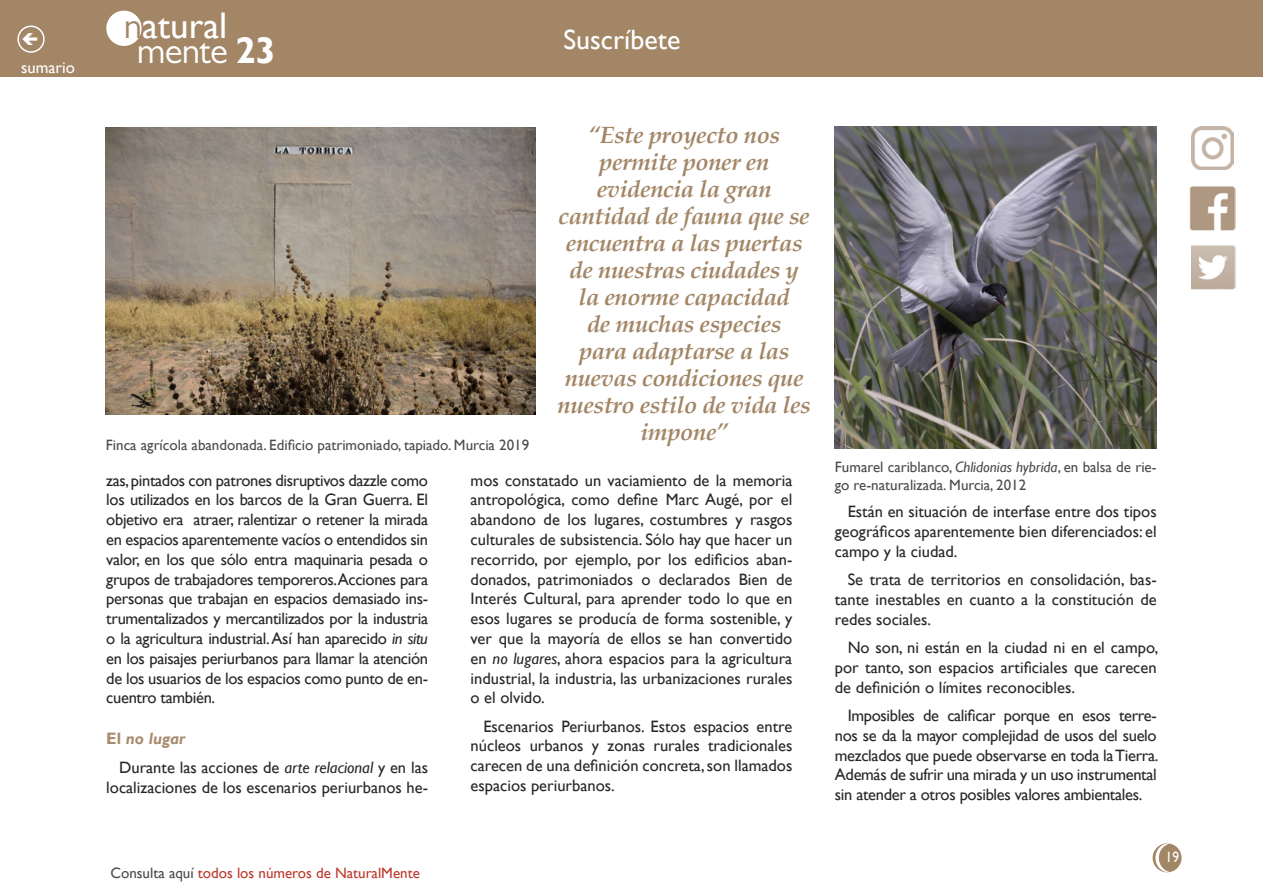
<style>
.page{position:relative;width:1263px;height:893px;background:#fff}
.page>*{position:absolute;margin:0;border:0;box-sizing:border-box;transform-origin:0 0}
.t1{font:37.05px "Gill Sans";color:#fff}
.t2{font:37.05px "Gill Sans MT Pro";letter-spacing:-.02em;color:#fff}
.t3{font:27.9px "Gill Sans";color:#fff}
.t4{font:italic 700 24px/27px "Palatino";letter-spacing:-.02em;color:#a28666;text-align:center}
.t5{font:16.5px/19.8px "Gill Sans";color:#282829;text-align:justify}
.t6{font:16.5px "Gill Sans";color:#fff}
.t7{font:15px/18px "Gill Sans";color:#4b4b4d}
.t8{font:15px "Gill Sans";color:#bd392b}
.t9{font:15px "Gill Sans";color:#fff;scale:.9 1}
.s1{font-family:"Gill Sans MT Pro";color:#a28666}
.s2{font-family:"Gill Sans";font-weight:700}
.s3{font-style:italic}
.s4{font-weight:700;color:#a78b6c}
.s5{font-weight:700;font-style:italic;color:#a78b6c}
.s6{color:#4b4b4d}
</style>
<div class="page">
<div style="left:1153px;top:844px;width:28px;height:28px;background:#a28666;border-radius:50%"></div>
<div style="left:1152px;top:843px;width:29px;height:29px;border:2px solid #a28666;border-radius:50%"></div>
<div style="left:0;top:0;width:1263px;height:77px;background:#a28666"></div>
<div style="left:107px;top:11px;width:34px;height:34px;background:#fff;border-radius:50%"></div>
<div style="left:106px;top:11px;width:36px;height:35px;border:2px solid #fff;border-radius:50%"></div>
<svg style="left:1155px;top:843px;width:15px;height:29px"></svg>
<div style="left:17px;top:26px;width:28px;height:27px;border:2px solid #fff;border-radius:50%"></div>
<img style="left:1190px;top:186px;width:45px;height:44px">
<img style="left:1191px;top:246px;width:44px;height:44px">
<img style="left:1191px;top:127px;width:42px;height:42px">
<img style="left:106px;top:128px;width:430px;height:286px">
<img style="left:835px;top:127px;width:322px;height:322px">
<p class="t6" style="left:21px;top:58px;width:55px">sumario</p>
<h1 class="t1" style="left:124px;top:4px;width:105px"><span class="s1">n</span>atural</h1>
<h1 class="t2" style="left:137px;top:29px;width:140px">mente <span class="s2">23</span></h1>
<h2 class="t3" style="left:563px;top:23px;width:118px">Suscríbete</h2>
<p class="t7" style="left:106px;top:437px;width:425px">Finca agrícola abandonada. Edificio patrimoniado, tapiado. Murcia 2019</p>
<p class="t4" style="left:558px;top:122px;width:255px">“Este proyecto nos permite poner en evidencia la gran cantidad de fauna que se encuentra a las puertas de nuestras ciudades y la enorme capacidad<br>de muchas especies<br>para adaptarse a las nuevas condiciones que nuestro estilo de vida les impone”</p>
<p class="t5" style="left:106px;top:470px;width:323px">zas, pintados con patrones disruptivos dazzle como los utilizados en los barcos de la Gran Guerra. El objetivo era atraer, ralentizar o retener la mirada en espacios aparentemente vacíos o entendidos sin valor, en los que sólo entra maquinaria pesada o grupos de trabajadores temporeros.Acciones para personas que trabajan en espacios demasiado ins&shy;trumentalizados y mercantilizados por la industria o la agricultura industrial. Así han aparecido <span class="s3">in situ </span>en los paisajes periurbanos para llamar la atención de los usuarios de los espacios como punto de en&shy;cuentro también.</p>
<p class="t5" style="left:119px;top:725px;width:310px;line-height:28.3px;text-indent:-13px"><span class="s4">El</span> <span class="s5">no lugar<br></span>Durante las acciones de <span class="s3">arte relacional</span> y en las</p>
<p class="t5" style="left:106px;top:777px;width:323px">localizaciones de los escenarios periurbanos he-</p>
<p class="t8" style="left:110px;top:864px;width:311px"><span class="s6">Consulta aquí</span> todos los números de NaturalMente</p>
<p class="t5" style="left:471px;top:470px;width:323px">mos constatado un vaciamiento de la memoria antropológica, como define Marc Augé, por el abandono de los lugares, costumbres y rasgos culturales de subsistencia. Sólo hay que hacer un recorrido, por ejemplo, por los edificios aban&shy;donados, patrimoniados o declarados Bien de Interés Cultural, para aprender todo lo que en esos lugares se producía de forma sostenible, y ver que la mayoría de ellos se han convertido en <span class="s3">no lugares</span>, ahora espacios para la agricultura industrial, la industria, las urbanizaciones rurales o el olvido.</p>
<p class="t5" style="left:471px;top:716px;width:323px;text-indent:13px">Escenarios Periurbanos. Estos espacios entre núcleos urbanos y zonas rurales tradicionales carecen de una definición concreta, son llamados espacios periurbanos.</p>
<p class="t7" style="left:835px;top:459px;width:323px">Fumarel cariblanco, <span class="s3">Chlidonias hybrida</span>, en balsa de rie&shy;go re-naturalizada. Murcia, 2012</p>
<p class="t5" style="left:835px;top:502px;width:323px;text-indent:13px">Están en situación de interfase entre dos tipos geográficos aparentemente bien diferenciados: el campo y la ciudad.</p>
<p class="t5" style="left:835px;top:570px;width:323px;text-indent:13px">Se trata de territorios en consolidación, bas&shy;tante inestables en cuanto a la constitución de redes sociales.</p>
<p class="t5" style="left:835px;top:638px;width:325px;text-indent:13px">No son, ni están en la ciudad ni en el campo, por tanto, son espacios artificiales que carecen de definición o límites reconocibles.</p>
<p class="t5" style="left:835px;top:706px;width:325px;text-indent:13px">Imposibles de calificar porque en esos terre&shy;nos se da la mayor complejidad de usos del suelo mezclados que puede observarse en toda la Tierra.<br>Además de sufrir una mirada y un uso instrumental sin atender a otros posibles valores ambientales.</p>
<p class="t9" style="left:1165px;top:849px;width:16px">19</p>
</div>
